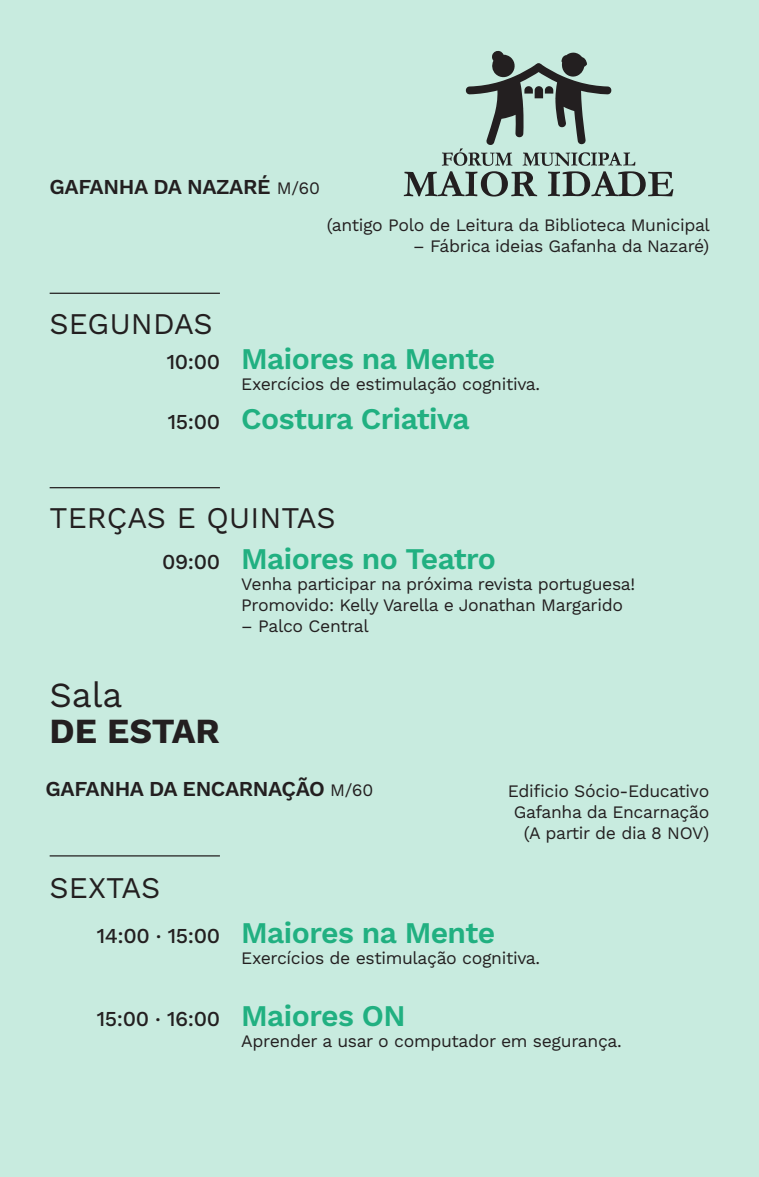
<style>
.page{position:relative;width:759px;height:1177px;background:#fff}
.page>*{position:absolute;margin:0;border:0;box-sizing:border-box;transform-origin:0 0}
.AGENDA{font:700 35.25px "Work Sans";color:#231f20}
.AGENDA-2{font:35.25px "Work Sans";color:#231f20}
.AGENDA-3{font:600 30px "Work Sans";letter-spacing:-.02em;color:#21b081}
.AGENDA-4{font:30px "Work Sans";color:#231f20}
.AGENDA-5{font:600 21.25px "Work Sans";letter-spacing:-.02em;color:#231f20}
.AGENDA-6{font:500 21.25px "Work Sans";letter-spacing:-.02em;color:#231f20}
.AGENDA-7{font:17.5px/21px "Work Sans";letter-spacing:-.02em;color:#231f20;text-align:center}
.s1{font-weight:400;font-size:17.5px}
</style>
<div class="page">
<div style="left:0;top:0;width:758px;height:1176px;background:#c8ebdf"></div>
<hr style="left:50px;top:487px;width:170px;height:1px;background:#231f20">
<hr style="left:50px;top:855px;width:170px;height:1px;background:#231f20">
<hr style="left:50px;top:292px;width:170px;height:2px;background:#231f20">
<svg style="left:403px;top:50px;width:270px;height:146px"></svg>
<p class="AGENDA-5" style="left:50px;top:174px;width:222px">GAFANHA DA NAZARÉ</p>
<p class="AGENDA-7" style="left:277px;top:178px;width:44px">M/60</p>
<p class="AGENDA-7" style="left:326px;top:215px;width:384px">(antigo Polo de Leitura da Biblioteca Municipal</p>
<p class="AGENDA-7" style="left:413px;top:236px;width:297px">– Fábrica ideias Gafanha da Nazaré)</p>
<p class="AGENDA-4" style="left:50px;top:306px;width:165px">SEGUNDAS</p>
<p class="AGENDA-6" style="left:166px;top:349px;width:55px">10:00</p>
<p class="AGENDA-6" style="left:167px;top:409px;width:54px">15:00</p>
<p class="AGENDA-3" style="left:241px;top:341px;width:255px">Maiores na Mente</p>
<p class="AGENDA-7" style="left:241px;top:374px;width:300px">Exercícios de estimulação cognitiva.</p>
<p class="AGENDA-3" style="left:241px;top:401px;width:230px">Costura Criativa</p>
<p class="AGENDA-4" style="left:50px;top:500px;width:287px">TERÇAS E QUINTAS</p>
<p class="AGENDA-6" style="left:162px;top:549px;width:59px">09:00</p>
<p class="AGENDA-2" style="left:50px;top:674px;width:74px">Sala</p>
<p class="AGENDA" style="left:50px;top:710px;width:172px">DE ESTAR</p>
<p class="AGENDA-3" style="left:241px;top:541px;width:256px">Maiores no Teatro</p>
<p class="AGENDA-7" style="left:241px;top:574px;width:395px">Venha participar na próxima revista portuguesa!</p>
<p class="AGENDA-7" style="left:241px;top:595px;width:383px">Promovido: Kelly Varella e Jonathan Margarido</p>
<p class="AGENDA-7" style="left:241px;top:616px;width:129px">– Palco Central</p>
<p class="AGENDA-5" style="left:46px;top:776px;width:329px">GAFANHA DA ENCARNAÇÃO <span class="s1">M/60</span></p>
<p class="AGENDA-4" style="left:50px;top:870px;width:112px">SEXTAS</p>
<p class="AGENDA-7" style="left:507px;top:781px;width:203px">Edificio Sócio-Educativo<br>Gafanha da Encarnação</p>
<p class="AGENDA-7" style="left:523px;top:823px;width:187px">(A partir de dia 8 NOV)</p>
<p class="AGENDA-6" style="left:96px;top:923px;width:125px">14:00 . 15:00</p>
<p class="AGENDA-6" style="left:96px;top:1005px;width:125px">15:00 . 16:00</p>
<p class="AGENDA-3" style="left:241px;top:915px;width:255px">Maiores na Mente</p>
<p class="AGENDA-7" style="left:241px;top:948px;width:300px">Exercícios de estimulação cognitiva.</p>
<p class="AGENDA-3" style="left:241px;top:997px;width:166px">Maiores ON</p>
<p class="AGENDA-7" style="left:241px;top:1030px;width:382px">Aprender a usar o computador em segurança.</p>
</div>
